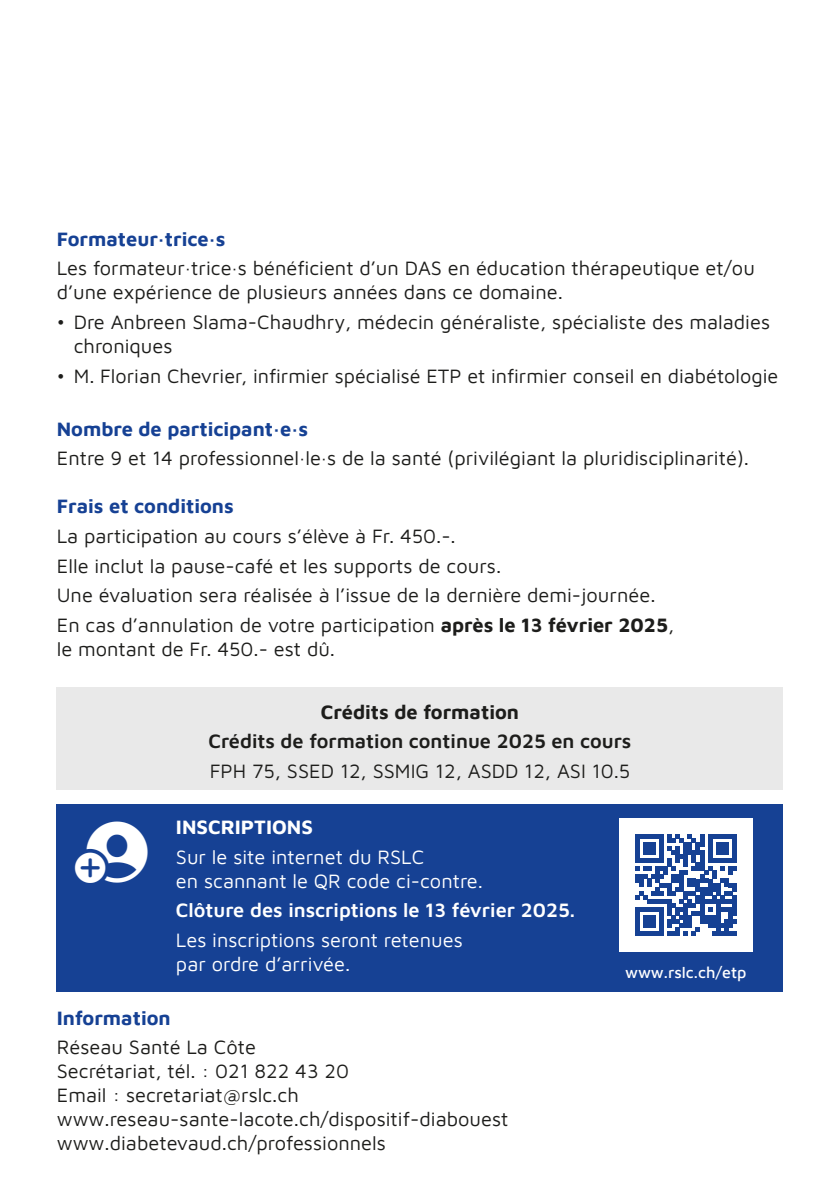
<style>
.page{position:relative;width:840px;height:1191px;background:#fff}
.page>*{position:absolute;margin:0;border:0;box-sizing:border-box;transform-origin:0 0}
.t1{font:20px/24px "Maven Pro";color:#1d1d1b}
.t2{font:20px/24px "Maven Pro";color:#fff}
.t3{font:700 20px "Maven Pro";color:#164194}
.t4{font:600 20px "Maven Pro";color:#fff}
.t5{font:600 20px "Maven Pro";color:#1d1d1b}
.t6{font:700 20px "Maven Pro";color:#1d1d1b}
.t7{font:700 20px "Maven Pro";color:#fff}
.t8{font:500 16px "Maven Pro";color:#fff}
.s1{font-weight:700}
</style>
<div class="page">
<div style="left:57px;top:687px;width:725px;height:102px;background:#e9e9e9"></div>
<div style="left:57px;top:804px;width:725px;height:187px;background:#164194"></div>
<div style="left:618px;top:818px;width:134px;height:134px;background:#fff"></div>
<svg style="left:635px;top:834px;width:101px;height:101px"></svg>
<p class="t3" style="left:57px;top:225px;width:170px">Formateur·trice·s</p>
<p class="t1" style="left:57px;top:255px;width:699px">Les formateur·trice·s bénéficient d’un DAS en éducation thérapeutique et/ou d’une expérience de plusieurs années dans ce domaine.</p>
<p class="t1" style="left:74px;top:309px;width:697px;text-indent:-17px">• Dre Anbreen Slama-Chaudhry, médecin généraliste, spécialiste des maladies chroniques</p>
<p class="t1" style="left:57px;top:362px;width:722px">• M. Florian Chevrier, infirmier spécialisé ETP et infirmier conseil en diabétologie</p>
<p class="t3" style="left:57px;top:415px;width:252px">Nombre de participant·e·s</p>
<p class="t1" style="left:57px;top:445px;width:693px">Entre 9 et 14 professionnel·le·s de la santé (privilégiant la pluridisciplinarité).</p>
<p class="t3" style="left:57px;top:492px;width:178px">Frais et conditions</p>
<p class="t1" style="left:57px;top:520px;width:618px;line-height:29.6px">La participation au cours s’élève à Fr. 450.-.<br>Elle inclut la pause-café et les supports de cours.<br>Une évaluation sera réalisée à l’issue de la dernière demi-journée.<br>En cas d’annulation de votre participation <span class="s1">après le 13 février 2025</span>,</p>
<p class="t1" style="left:57px;top:636px;width:280px">le montant de Fr. 450.- est dû.</p>
<p class="t6" style="left:321px;top:698px;width:199px">Crédits de formation</p>
<p class="t5" style="left:208px;top:727px;width:424px">Crédits de formation continue 2025 en cours</p>
<p class="t1" style="left:210px;top:757px;width:421px">FPH 75, SSED 12, SSMIG 12, ASDD 12, ASI 10.5</p>
<p class="t7" style="left:176px;top:813px;width:138px">INSCRIPTIONS</p>
<p class="t2" style="left:176px;top:843px;width:308px">Sur le site internet du RSLC<br>en scannant le QR code ci-contre.</p>
<p class="t4" style="left:176px;top:896px;width:400px">Clôture des inscriptions le 13 février 2025.</p>
<p class="t2" style="left:176px;top:927px;width:288px">Les inscriptions seront retenues par ordre d’arrivée.</p>
<p class="t3" style="left:57px;top:1004px;width:115px">Information</p>
<p class="t1" style="left:57px;top:1034px;width:453px">Réseau Santé La Côte<br>Secrétariat, tél. : 021 822 43 20<br>Email : secretariat@rslc.ch www.reseau-sante-lacote.ch/dispositif-diabouest www.diabetevaud.ch/professionnels</p>
<p class="t8" style="left:624px;top:961px;width:123px">www.rslc.ch/etp</p>
</div>
